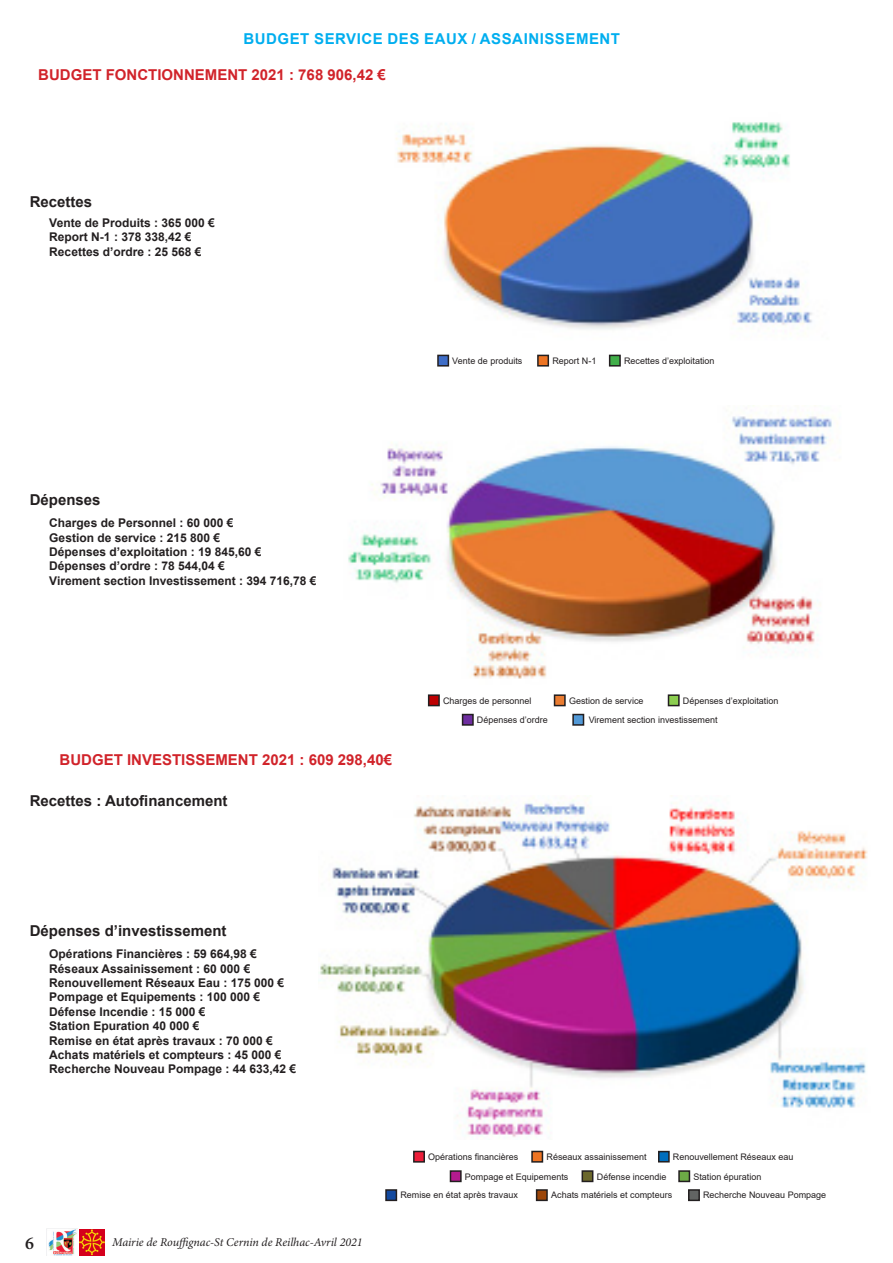
<style>
.page{position:relative;width:893px;height:1263px;background:#fff}
.page>*{position:absolute;margin:0;border:0;box-sizing:border-box;transform-origin:0 0}
.t1{font:600 18px "Minion Pro";color:#231f20}
.t2{font:700 15px "Arial";color:#d1232a}
.t3{font:700 15px "Arial";color:#231f20}
.t4{font:700 15px "Arial";letter-spacing:.035em;color:#00aeef}
.t5{font:700 12px "Arial";color:#231f20}
.t6{font:italic 12px "Minion Pro";letter-spacing:-.005em;color:#231f20}
.t7{font:9px "Arial";color:#231f20}
</style>
<div class="page">
<img style="left:48px;top:1229px;width:29px;height:27px">
<img style="left:80px;top:1230px;width:25px;height:25px">
<img style="left:396px;top:122px;width:417px;height:212px">
<img style="left:348px;top:405px;width:490px;height:274px">
<img style="left:320px;top:795px;width:548px;height:342px">
<div style="left:438px;top:355px;width:10px;height:11px;background:#3e6dc7"></div>
<div style="left:437px;top:355px;width:12px;height:12px;border:2px solid #231f20"></div>
<div style="left:538px;top:355px;width:10px;height:11px;background:#ed7423"></div>
<div style="left:537px;top:355px;width:12px;height:12px;border:2px solid #231f20"></div>
<div style="left:610px;top:355px;width:10px;height:11px;background:#40ae49"></div>
<div style="left:609px;top:355px;width:12px;height:12px;border:2px solid #231f20"></div>
<div style="left:463px;top:714px;width:10px;height:11px;background:#6e2ea0"></div>
<div style="left:462px;top:714px;width:12px;height:12px;border:2px solid #231f20"></div>
<div style="left:573px;top:714px;width:10px;height:11px;background:#5299d7"></div>
<div style="left:572px;top:714px;width:12px;height:12px;border:2px solid #231f20"></div>
<div style="left:429px;top:695px;width:10px;height:11px;background:#be0002"></div>
<div style="left:428px;top:694px;width:12px;height:12px;border:2px solid #231f20"></div>
<div style="left:554px;top:695px;width:11px;height:11px;background:#ea7c31"></div>
<div style="left:554px;top:694px;width:12px;height:12px;border:2px solid #231f20"></div>
<div style="left:668px;top:695px;width:11px;height:11px;background:#8cce50"></div>
<div style="left:668px;top:694px;width:12px;height:12px;border:2px solid #231f20"></div>
<div style="left:450px;top:1171px;width:11px;height:10px;background:#b41b8f"></div>
<div style="left:450px;top:1170px;width:12px;height:12px;border:2px solid #231f20"></div>
<div style="left:679px;top:1171px;width:10px;height:10px;background:#6dab46"></div>
<div style="left:678px;top:1170px;width:12px;height:12px;border:2px solid #231f20"></div>
<div style="left:582px;top:1171px;width:11px;height:10px;background:#6b672b"></div>
<div style="left:582px;top:1170px;width:11px;height:12px;border:2px solid #231f20"></div>
<div style="left:386px;top:1190px;width:10px;height:10px;background:#13499f"></div>
<div style="left:385px;top:1189px;width:12px;height:12px;border:2px solid #231f20"></div>
<div style="left:689px;top:1190px;width:10px;height:10px;background:#626463"></div>
<div style="left:688px;top:1189px;width:12px;height:12px;border:2px solid #231f20"></div>
<div style="left:537px;top:1190px;width:10px;height:10px;background:#9c4609"></div>
<div style="left:536px;top:1189px;width:12px;height:12px;border:2px solid #231f20"></div>
<div style="left:414px;top:1151px;width:10px;height:11px;background:#ed1e3a"></div>
<div style="left:413px;top:1151px;width:12px;height:11px;border:2px solid #231f20"></div>
<div style="left:532px;top:1151px;width:10px;height:11px;background:#ed7423"></div>
<div style="left:531px;top:1151px;width:12px;height:11px;border:2px solid #231f20"></div>
<div style="left:659px;top:1151px;width:10px;height:11px;background:#006ebd"></div>
<div style="left:658px;top:1151px;width:12px;height:11px;border:2px solid #231f20"></div>
<p class="t4" style="left:243px;top:28px;width:378px">BUDGET SERVICE DES EAUX / ASSAINISSEMENT</p>
<p class="t2" style="left:38px;top:64px;width:349px">BUDGET FONCTIONNEMENT 2021 : 768 906,42 €</p>
<p class="t3" style="left:30px;top:191px;width:64px">Recettes</p>
<p class="t5" style="left:49px;top:214px;width:167px">Vente de Produits : 365 000 €</p>
<p class="t5" style="left:49px;top:229px;width:144px">Report N-1 : 378 338,42 €</p>
<p class="t5" style="left:49px;top:243px;width:154px">Recettes d’ordre : 25 568 €</p>
<p class="t7" style="left:452px;top:354px;width:72px">Vente de produits</p>
<p class="t7" style="left:552px;top:354px;width:46px">Report N-1</p>
<p class="t7" style="left:624px;top:354px;width:92px">Recettes d’exploitation</p>
<p class="t3" style="left:30px;top:489px;width:72px">Dépenses</p>
<p class="t5" style="left:49px;top:514px;width:186px">Charges de Personnel : 60 000 €</p>
<p class="t5" style="left:49px;top:529px;width:172px">Gestion de service : 215 800 €</p>
<p class="t5" style="left:49px;top:543px;width:214px">Dépenses d’exploitation : 19 845,60 €</p>
<p class="t5" style="left:49px;top:558px;width:177px">Dépenses d’ordre : 78 544,04 €</p>
<p class="t5" style="left:49px;top:572px;width:269px">Virement section Investissement : 394 716,78 €</p>
<p class="t2" style="left:60px;top:749px;width:334px">BUDGET INVESTISSEMENT 2021 : 609 298,40€</p>
<p class="t3" style="left:30px;top:790px;width:199px">Recettes : Autofinancement</p>
<p class="t7" style="left:443px;top:694px;width:90px">Charges de personnel</p>
<p class="t7" style="left:569px;top:694px;width:76px">Gestion de service</p>
<p class="t7" style="left:683px;top:694px;width:97px">Dépenses d’exploitation</p>
<p class="t7" style="left:477px;top:714px;width:73px">Dépenses d’ordre</p>
<p class="t7" style="left:589px;top:714px;width:130px">Virement section investissement</p>
<p class="t3" style="left:30px;top:920px;width:198px">Dépenses d’investissement</p>
<p class="t5" style="left:49px;top:945px;width:209px">Opérations Financières : 59 664,98 €</p>
<p class="t5" style="left:49px;top:960px;width:202px">Réseaux Assainissement : 60 000 €</p>
<p class="t5" style="left:49px;top:974px;width:236px">Renouvellement Réseaux Eau : 175 000 €</p>
<p class="t5" style="left:49px;top:989px;width:212px">Pompage et Equipements : 100 000 €</p>
<p class="t5" style="left:49px;top:1003px;width:158px">Défense Incendie : 15 000 €</p>
<p class="t5" style="left:49px;top:1017px;width:152px">Station Epuration 40 000 €</p>
<p class="t5" style="left:49px;top:1032px;width:225px">Remise en état après travaux : 70 000 €</p>
<p class="t5" style="left:49px;top:1046px;width:234px">Achats matériels et compteurs : 45 000 €</p>
<p class="t5" style="left:49px;top:1061px;width:248px">Recherche Nouveau Pompage : 44 633,42 €</p>
<h1 class="t1" style="left:25px;top:1231px;width:10px">6</h1>
<p class="t6" style="left:112px;top:1234px;width:252px">Mairie de Rouffignac-St Cernin de Reilhac-Avril 2021</p>
<p class="t7" style="left:428px;top:1150px;width:92px">Opérations financières</p>
<p class="t7" style="left:547px;top:1150px;width:102px">Réseaux assainissement</p>
<p class="t7" style="left:673px;top:1150px;width:122px">Renouvellement Réseaux eau</p>
<p class="t7" style="left:465px;top:1170px;width:105px">Pompage et Equipements</p>
<p class="t7" style="left:597px;top:1170px;width:71px">Défense incendie</p>
<p class="t7" style="left:693px;top:1170px;width:70px">Station épuration</p>
<p class="t7" style="left:400px;top:1189px;width:119px">Remise en état après travaux</p>
<p class="t7" style="left:551px;top:1189px;width:123px">Achats matériels et compteurs</p>
<p class="t7" style="left:703px;top:1189px;width:125px">Recherche Nouveau Pompage</p>
</div>
